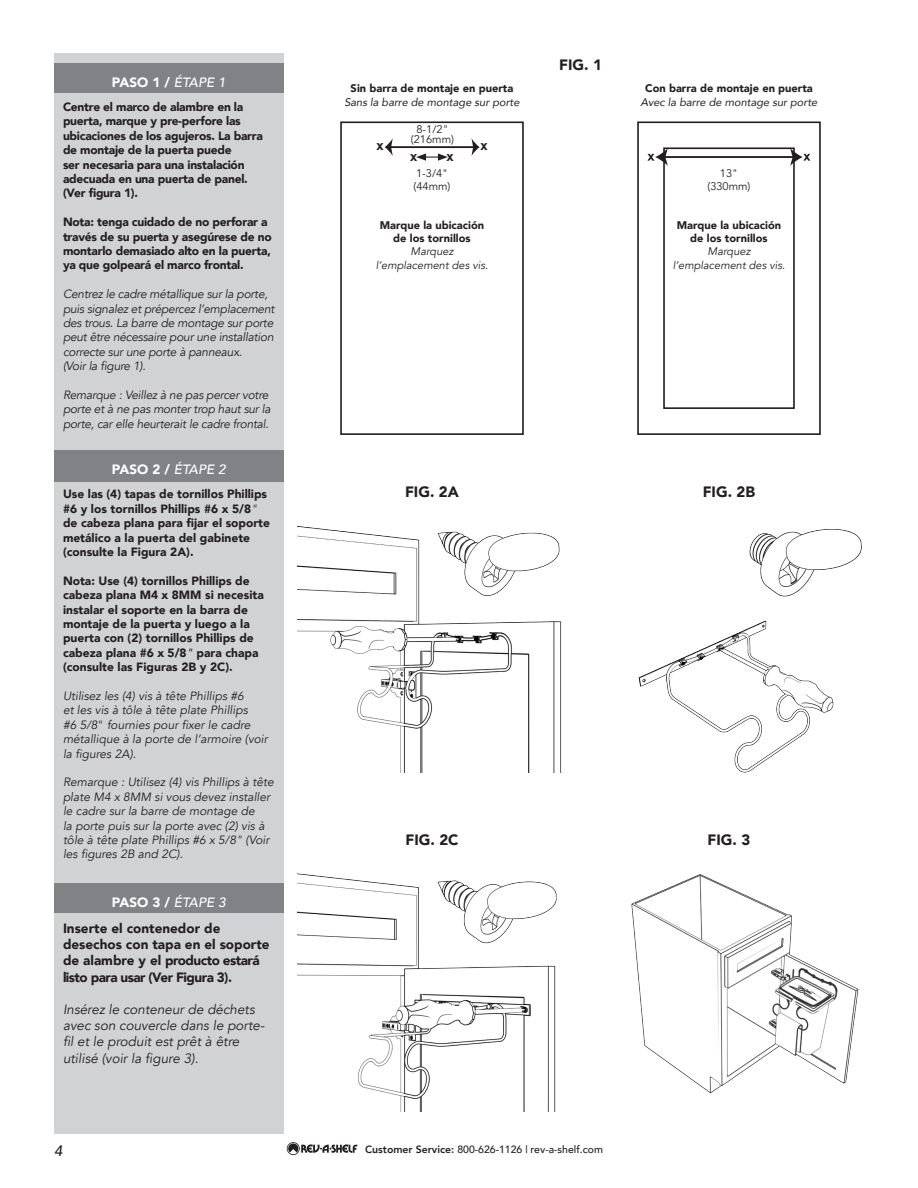
<style>
.page{position:relative;width:918px;height:1188px;background:#fff}
.page>*{position:absolute;margin:0;border:0;box-sizing:border-box;transform-origin:0 0}
.t1{font:900 15px "Avenir";color:#231f20}
.t2{font:italic 500 15px "Avenir";color:#231f20}
.t3{font:italic 13.5px/16.2px "Avenir";color:#231f20}
.t4{font:900 13.5px/16.2px "Avenir";color:#231f20}
.t5{font:900 13.5px "Avenir";color:#fff}
.t6{font:700 13.05px "Arial";color:#231f20}
.t7{font:900 12px/14.4px "Avenir";color:#231f20}
.t8{font:italic 12px/14.4px "Avenir";color:#231f20}
.t9{font:900 12px/14.4px "Avenir";letter-spacing:-.02em;color:#231f20}
.t10{font:italic 12px/14.4px "Avenir";letter-spacing:-.02em;color:#231f20}
.t11{font:900 11.1px/13.2px "Avenir";color:#231f20;text-align:center}
.t12{font:italic 11.1px "Avenir";color:#231f20}
.t13{font:italic 11.1px/13.2px "Avenir";color:#231f20;text-align:center}
.t14{font:11.1px/13.2px "Avenir";color:#231f20;text-align:center}
.t15{font:500 10.5px "Avenir";color:#231f20}
.s1{font-weight:500;font-style:italic}
.s2{font-weight:400;font-style:italic}
.s3{font-style:normal}
.s4{font-weight:800}
</style>
<div class="page">
<div style="left:54px;top:54px;width:230px;height:1080px;background:#d1d2d4"></div>
<svg style="left:287px;top:1142px;width:71px;height:13px"></svg>
<div style="left:54px;top:450px;width:230px;height:32px;background:#808285"></div>
<div style="left:54px;top:883px;width:230px;height:30px;background:#808285"></div>
<div style="left:54px;top:63px;width:230px;height:30px;background:#808285"></div>
<div style="left:340px;top:121px;width:184px;height:314px;border:2px solid #231f20"></div>
<div style="left:663px;top:147px;width:132px;height:262px;border:2px solid #231f20"></div>
<div style="left:637px;top:121px;width:184px;height:314px;border:2px solid #231f20"></div>
<hr style="left:391px;top:146px;width:83px;height:2px;background:#231f20">
<svg style="left:385px;top:138px;width:8px;height:18px"></svg>
<svg style="left:472px;top:139px;width:8px;height:16px"></svg>
<hr style="left:665px;top:156px;width:129px;height:2px;background:#231f20">
<svg style="left:647px;top:148px;width:21px;height:18px"></svg>
<svg style="left:790px;top:148px;width:20px;height:18px"></svg>
<svg style="left:416px;top:153px;width:32px;height:8px"></svg>
<img style="left:631px;top:874px;width:228px;height:220px">
<img style="left:297px;top:526px;width:265px;height:247px">
<img style="left:297px;top:873px;width:259px;height:239px">
<img style="left:749px;top:529px;width:113px;height:68px">
<img style="left:638px;top:620px;width:196px;height:153px">
<img style="left:437px;top:878px;width:120px;height:69px">
<img style="left:437px;top:528px;width:125px;height:72px">
<p class="t5" style="left:112px;top:71px;width:115px">PASO 1 / <span class="s1">ÉTAPE 1</span></p>
<p class="t9" style="left:63px;top:99px;width:202px">Centre el marco de alambre en la puerta, marque y pre-perfore las ubicaciones de los agujeros. La barra de montaje de la puerta puede<br>ser necesaria para una instalación adecuada en una puerta de panel. (Ver figura 1).</p>
<p class="t9" style="left:63px;top:215px;width:210px">Nota: tenga cuidado de no perforar a través de su puerta y asegúrese de no montarlo demasiado alto en la puerta, ya que golpeará el marco frontal.</p>
<p class="t10" style="left:63px;top:287px;width:213px">Centrez le cadre métallique sur la porte, puis signalez et prépercez l’emplacement des trous. La barre de montage sur porte peut être nécessaire pour une installation correcte sur une porte à panneaux.<br>(Voir la figure 1).</p>
<p class="t10" style="left:63px;top:388px;width:209px">Remarque : Veillez à ne pas percer votre porte et à ne pas monter trop haut sur la porte, car elle heurterait le cadre frontal.</p>
<p class="t5" style="left:112px;top:458px;width:115px">PASO 2 / <span class="s1">ÉTAPE 2</span></p>
<p class="t7" style="left:63px;top:487px;width:209px">Use las (4) tapas de tornillos Phillips #6 y los tornillos Phillips #6 x 5/8<span class="s2">" </span>de cabeza plana para fijar el soporte metálico a la puerta del gabinete (consulte la Figura 2A).</p>
<p class="t7" style="left:63px;top:573px;width:202px">Nota: Use (4) tornillos Phillips de cabeza plana M4 x 8MM si necesita instalar el soporte en la barra de montaje de la puerta y luego a la puerta con (2) tornillos Phillips de cabeza plana #6 x 5/8<span class="s2">"</span> para chapa (consulte las Figuras 2B y 2C).</p>
<p class="t8" style="left:63px;top:689px;width:206px">Utilisez les (4) vis à tête Phillips #6<br>et les vis à tôle à tête plate Phillips<br>#6 5/8<span class="s3">"</span> fournies pour fixer le cadre métallique à la porte de l’armoire (voir la figures 2A).</p>
<p class="t8" style="left:63px;top:775px;width:212px">Remarque : Utilisez (4) vis Phillips à tête plate M4 x 8MM si vous devez installer le cadre sur la barre de montage de<br>la porte puis sur la porte avec (2) vis à tôle à tête plate Phillips #6 x 5/8" (Voir les figures 2B and 2C).</p>
<p class="t5" style="left:112px;top:891px;width:115px">PASO 3 / <span class="s1">ÉTAPE 3</span></p>
<p class="t4" style="left:63px;top:920px;width:208px">Inserte el contenedor de desechos con tapa en el soporte de alambre y el producto estará listo para usar (Ver Figura 3).</p>
<p class="t3" style="left:63px;top:1001px;width:203px">Insérez le conteneur de déchets avec son couvercle dans le porte&shy;fil et le produit est prêt à être utilisé (voir la figure 3).</p>
<p class="t11" style="left:351px;top:82px;width:164px">Sin barra de montaje en puerta</p>
<p class="t12" style="left:344px;top:95px;width:177px">Sans la barre de montage sur porte</p>
<p class="t14" style="left:411px;top:124px;width:45px;line-height:10.2px">8-1/2" (216mm)</p>
<p class="t6" style="left:376px;top:137px;width:9px">x</p>
<p class="t6" style="left:480px;top:137px;width:9px">x</p>
<p class="t6" style="left:410px;top:147px;width:9px">x</p>
<p class="t6" style="left:446px;top:147px;width:9px">x</p>
<p class="t14" style="left:414px;top:167px;width:38px;text-align:left">1-3/4" (44mm)</p>
<p class="t11" style="left:380px;top:218px;width:106px">Marque la ubicación de los tornillos</p>
<p class="t13" style="left:376px;top:245px;width:114px">Marquez l’emplacement des vis.</p>
<p class="t1" style="left:559px;top:52px;width:44px">FIG. 1</p>
<p class="t11" style="left:645px;top:82px;width:169px">Con barra de montaje en puerta</p>
<p class="t12" style="left:641px;top:95px;width:178px">Avec la barre de montage sur porte</p>
<p class="t14" style="left:707px;top:167px;width:45px">13" (330mm)</p>
<p class="t11" style="left:677px;top:218px;width:106px">Marque la ubicación de los tornillos</p>
<p class="t13" style="left:673px;top:245px;width:114px">Marquez l’emplacement des vis.</p>
<p class="t1" style="left:405px;top:479px;width:55px">FIG. 2A</p>
<p class="t1" style="left:703px;top:479px;width:54px">FIG. 2B</p>
<p class="t1" style="left:405px;top:827px;width:55px">FIG. 2C</p>
<p class="t1" style="left:708px;top:827px;width:44px">FIG. 3</p>
<p class="t2" style="left:54px;top:1142px;width:10px">4</p>
<p class="t15" style="left:365px;top:1140px;width:239px"><span class="s4">Customer Service:</span> 800-626-1126 | rev-a-shelf.com</p>
</div>
